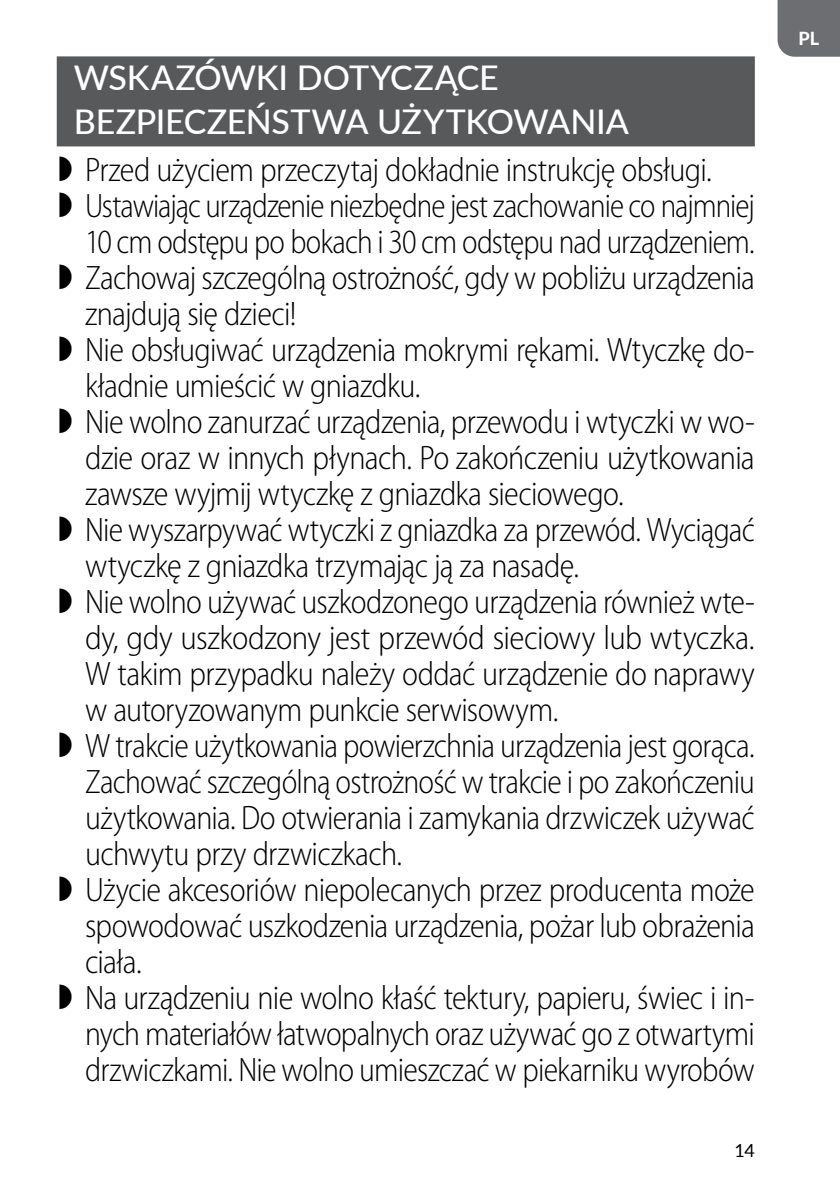
<style>
.page{position:relative;width:840px;height:1191px;background:#fff}
.page>*{position:absolute;margin:0;border:0;box-sizing:border-box;transform-origin:0 0}
.t1{font:300 semi-condensed 34px/36px "Myriad Pro";letter-spacing:-.025em;color:#000}
.t2{font:500 34px/44px "Lato";letter-spacing:-.005em;color:#fff}
.t3{font:18px "Lato";color:#000}
.t4{font:800 18px "Lato";color:#fff}
</style>
<div class="page">
<div style="left:777px;top:0;width:62px;height:57px;background:#6d6e71"></div>
<div style="left:57px;top:56px;width:697px;height:90px;background:#58595b"></div>
<p class="t2" style="left:74px;top:54px;width:556px">WSKAZÓWKI DOTYCZĄCE<br>BEZPIECZEŃSTWA UŻYTKOWANIA</p>
<p class="t1" style="left:85px;top:152px;width:671px">Przed użyciem przeczytaj dokładnie instrukcję obsługi.<br>Ustawiając urządzenie niezbędne jest zachowanie co najmniej 10 cm odstępu po bokach i 30 cm odstępu nad urządzeniem.<br>Zachowaj szczególną ostrożność, gdy w pobliżu urządzenia znajdują się dzieci!<br>Nie obsługiwać urządzenia mokrymi rękami. Wtyczkę do&shy;kładnie umieścić w gniazdku.<br>Nie wolno zanurzać urządzenia, przewodu i wtyczki w wo&shy;dzie oraz w innych płynach. Po zakończeniu użytkowania zawsze wyjmij wtyczkę z gniazdka sieciowego.<br>Nie wyszarpywać wtyczki z gniazdka za przewód. Wyciągać wtyczkę z gniazdka trzymając ją za nasadę.<br>Nie wolno używać uszkodzonego urządzenia również wte&shy;dy, gdy uszkodzony jest przewód sieciowy lub wtyczka.<br>W takim przypadku należy oddać urządzenie do naprawy w autoryzowanym punkcie serwisowym.<br>W trakcie użytkowania powierzchnia urządzenia jest gorąca.<br>Zachować szczególną ostrożność w trakcie i po zakończeniu użytkowania. Do otwierania i zamykania drzwiczek używać uchwytu przy drzwiczkach.<br>Użycie akcesoriów niepolecanych przez producenta może spowodować uszkodzenia urządzenia, pożar lub obrażenia ciała.<br>Na urządzeniu nie wolno kłaść tektury, papieru, świec i in&shy;nych materiałów łatwopalnych oraz używać go z otwartymi drzwiczkami. Nie wolno umieszczać w piekarniku wyrobów</p>
<p class="t3" style="left:734px;top:1137px;width:22px">14</p>
<p class="t4" style="left:798px;top:25px;width:22px">PL</p>
</div>
